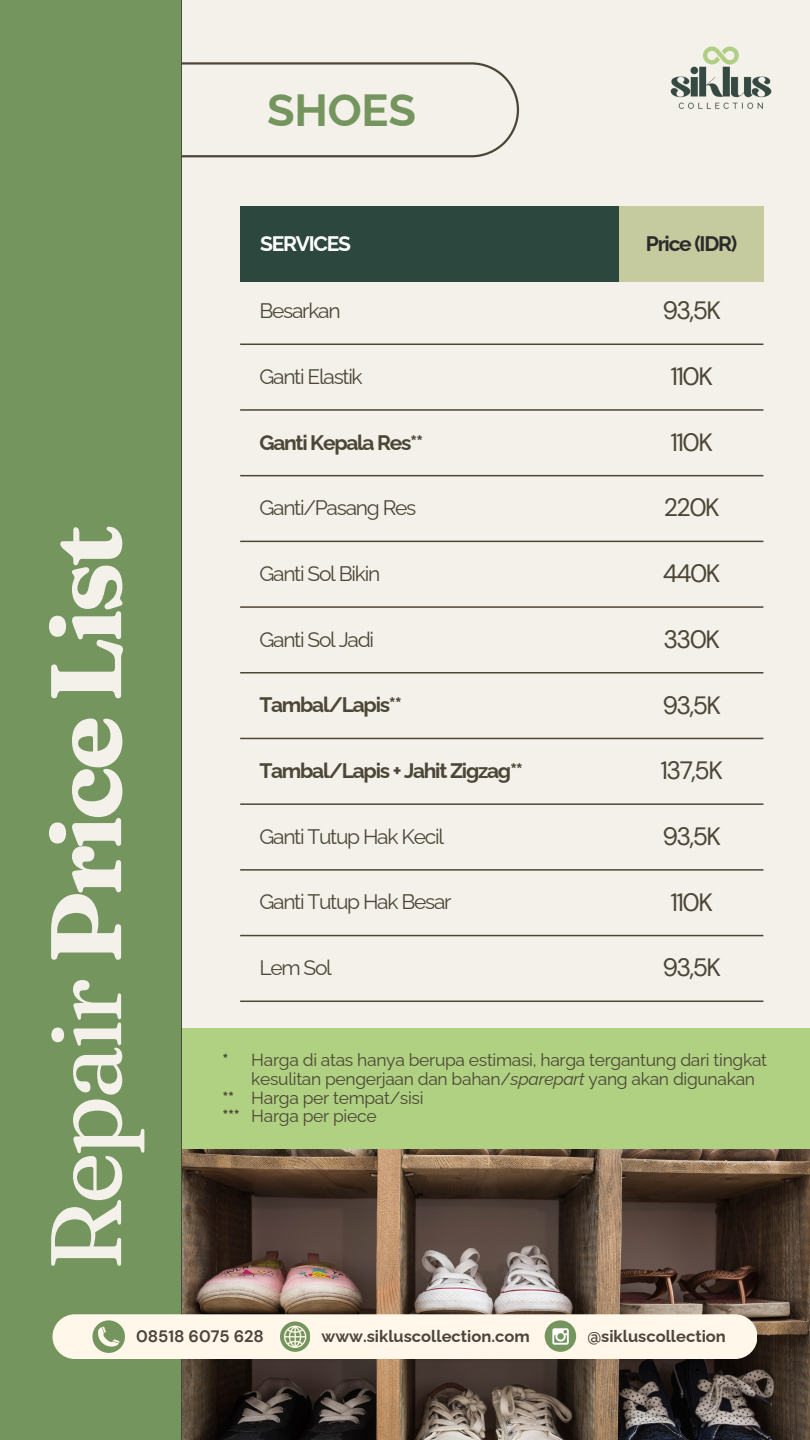
<style>
.page{position:relative;width:810px;height:1440px;background:#f4f1ea}
.page>*{position:absolute;margin:0;border:0;box-sizing:border-box;transform-origin:0 0}
.t1{font:700 100px "Fraunces 9 pt";letter-spacing:-.045em;color:#f4f1ea}
.t2{font:700 45px "Raleway";letter-spacing:-.005em;color:#75955f}
.t3{font:25px "DM Sans";letter-spacing:-.06em;color:#4c4637}
.t4{font:21px "Raleway";letter-spacing:-.06em;color:#4c4637}
.t5{font:700 21px "Raleway";letter-spacing:-.06em;color:#4c4637}
.t6{font:700 21px "Raleway";letter-spacing:-.06em;color:#2b2b2b}
.t7{font:700 21px "Raleway";letter-spacing:-.06em;color:#fff}
.t8{font:17.5px/18.8px "Raleway";letter-spacing:-.02em;color:#4c4637}
.t9{font:700 17.5px "Raleway";color:#4c4637}
.t10{font:700 16.5px "Raleway";color:#4d443c}
.t11{font:700 16.5px "DM Sans";color:#4d443c}
.s1{font-weight:400}
.s2{font-style:italic}
</style>
<div class="page">
<svg style="left:182px;top:62px;width:337px;height:95px"></svg>
<img style="left:182px;top:1149px;width:628px;height:291px">
<div style="left:182px;top:1028px;width:628px;height:121px;background:#b0d182"></div>
<hr style="left:180px;top:0;width:2px;height:1440px;background:#4c4637">
<div style="left:0;top:0;width:181px;height:1440px;background:#75955f"></div>
<div style="left:52px;top:1314px;width:705px;height:45px;background:#fff7e9;border-radius:22px"></div>
<svg style="left:92px;top:1320px;width:33px;height:33px"></svg>
<svg style="left:280px;top:1321px;width:30px;height:30px"></svg>
<div style="left:545px;top:1320px;width:31px;height:32px;background:#75955f;border-radius:50%"></div>
<svg style="left:552px;top:1328px;width:17px;height:17px"></svg>
<div style="left:240px;top:206px;width:523px;height:76px;background:#c6cb9f"></div>
<div style="left:240px;top:206px;width:379px;height:76px;background:#2c473e"></div>
<hr style="left:240px;top:344px;width:523px;height:1px;background:#4c4637">
<hr style="left:240px;top:409px;width:523px;height:2px;background:#4c4637">
<hr style="left:240px;top:475px;width:523px;height:1px;background:#4c4637">
<hr style="left:240px;top:541px;width:523px;height:1px;background:#4c4637">
<img style="left:670px;top:46px;width:102px;height:63px">
<hr style="left:240px;top:606px;width:523px;height:2px;background:#4c4637">
<hr style="left:240px;top:672px;width:523px;height:2px;background:#4c4637">
<hr style="left:240px;top:738px;width:523px;height:1px;background:#4c4637">
<hr style="left:240px;top:803px;width:523px;height:2px;background:#4c4637">
<hr style="left:240px;top:869px;width:523px;height:2px;background:#4c4637">
<hr style="left:240px;top:935px;width:523px;height:1px;background:#4c4637">
<hr style="left:240px;top:1001px;width:523px;height:1px;background:#4c4637">
<p class="t1" style="left:23px;top:1271px;width:748px;rotate:-90deg"><span class="s1">Repair</span> Price List</p>
<p class="t2" style="left:267px;top:84px;width:151px">SHOES</p>
<h3 class="t7" style="left:260px;top:231px;width:92px">SERVICES</h3>
<h3 class="t6" style="left:646px;top:231px;width:93px">Price (IDR)</h3>
<h6 class="t4" style="left:259px;top:298px;width:83px">Besarkan</h6>
<p class="t3" style="left:662px;top:294px;width:60px">93,5K</p>
<p class="t4" style="left:259px;top:364px;width:105px">Ganti Elastik</p>
<p class="t3" style="left:670px;top:360px;width:44px">110K</p>
<h3 class="t5" style="left:259px;top:430px;width:166px">Ganti Kepala Res**</h3>
<h3 class="t3" style="left:670px;top:426px;width:44px">110K</h3>
<h6 class="t4" style="left:259px;top:496px;width:158px">Ganti/Pasang Res</h6>
<p class="t3" style="left:664px;top:492px;width:57px">220K</p>
<p class="t4" style="left:259px;top:561px;width:122px">Ganti Sol Bikin</p>
<p class="t3" style="left:663px;top:557px;width:59px">440K</p>
<p class="t4" style="left:259px;top:627px;width:116px">Ganti Sol Jadi</p>
<h3 class="t3" style="left:663px;top:623px;width:58px">330K</h3>
<h3 class="t5" style="left:259px;top:693px;width:144px">Tambal/Lapis**</h3>
<p class="t3" style="left:662px;top:689px;width:60px">93,5K</p>
<h6 class="t5" style="left:259px;top:758px;width:265px">Tambal/Lapis + Jahit Zigzag**</h6>
<p class="t3" style="left:661px;top:754px;width:64px">137,5K</p>
<p class="t4" style="left:259px;top:824px;width:186px">Ganti Tutup Hak Kecil</p>
<h3 class="t3" style="left:662px;top:820px;width:60px">93,5K</h3>
<h3 class="t4" style="left:259px;top:890px;width:194px">Ganti Tutup Hak Besar</h3>
<p class="t3" style="left:670px;top:886px;width:44px">110K</p>
<p class="t4" style="left:259px;top:955px;width:74px">Lem Sol</p>
<p class="t3" style="left:662px;top:952px;width:60px">93,5K</p>
<h3 class="t9" style="left:222px;top:1050px;width:8px">*</h3>
<p class="t9" style="left:222px;top:1087px;width:13px">**</p>
<p class="t9" style="left:222px;top:1106px;width:19px">***</p>
<h3 class="t8" style="left:251px;top:1051px;width:517px">Harga di atas hanya berupa estimasi, harga tergantung dari tingkat kesulitan pengerjaan dan bahan/<span class="s2">sparepart</span> yang akan digunakan</h3>
<p class="t8" style="left:251px;top:1088px;width:174px">Harga per tempat/sisi</p>
<p class="t8" style="left:251px;top:1107px;width:127px">Harga per piece</p>
<h2 class="t11" style="left:136px;top:1326px;width:129px">08518 6075 628</h2>
<h5 class="t10" style="left:322px;top:1327px;width:210px">www.sikluscollection.com</h5>
<h4 class="t10" style="left:587px;top:1327px;width:140px">@sikluscollection</h4>
</div>
